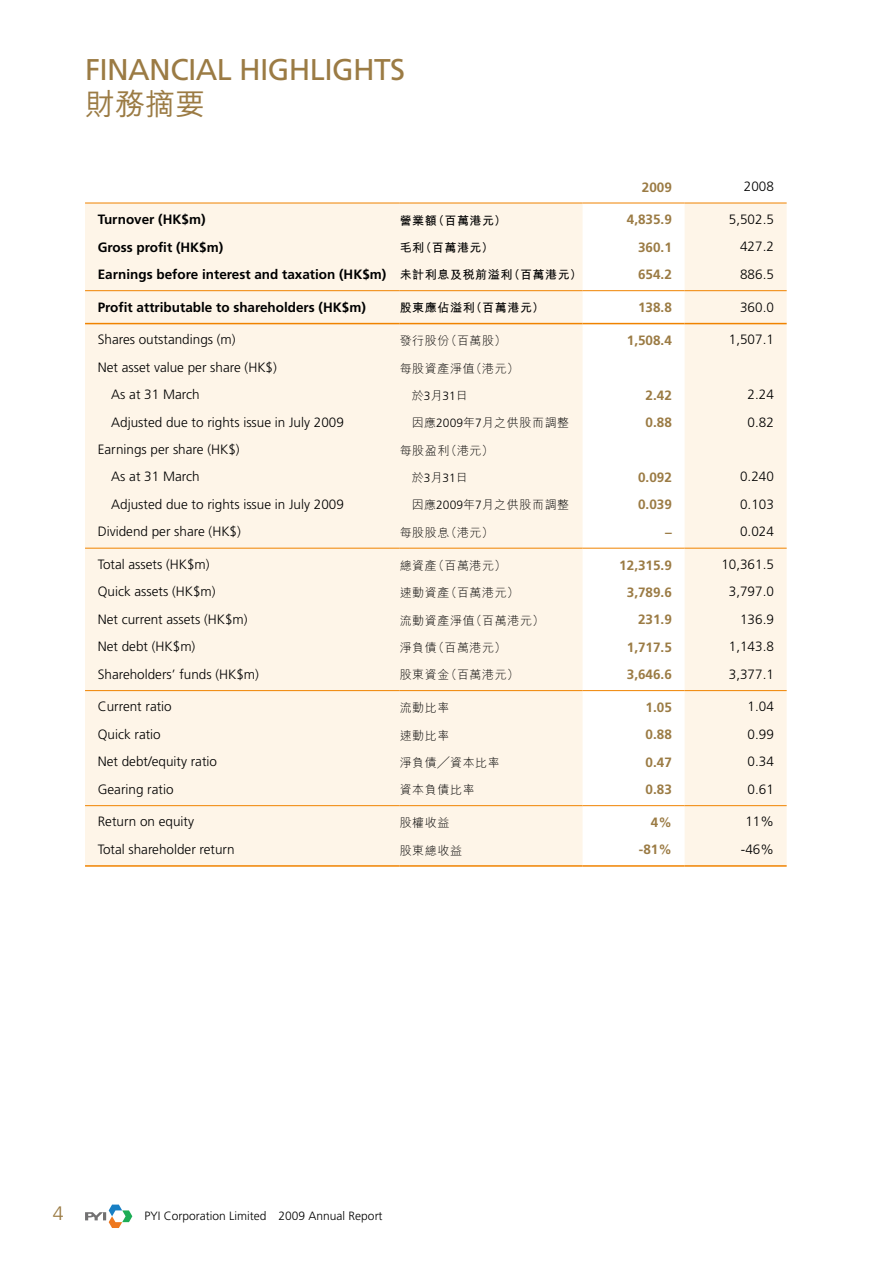
<style>
.page{position:relative;width:893px;height:1263px;background:#fff}
.page>*{position:absolute;margin:0;border:0;box-sizing:border-box;transform-origin:0 0}
.t1{font:30px "Frutiger LT Std";letter-spacing:-.02em;color:#9b7b44}
.t2{font:500 30px "M Hei HK";color:#9b7b44}
.t3{font:300 19.5px "Frutiger LT Std";color:#9b7b44}
.t4{font:300 13.5px "Frutiger LT Std";color:#000}
.t5{font:700 13.5px "Frutiger LT Std";color:#000}
.t6{font:700 13.5px "Frutiger LT Std";color:#9b7b44}
.t7{font:300 12px "M Hei HK";letter-spacing:.05em;color:#000}
.t8{font:300 12px "Frutiger LT Std";color:#000}
.t9{font:700 12px "M Hei HK";letter-spacing:.05em;color:#000}
.s1{font-family:"M Hei HK";font-size:12px}
.s2{font-family:"Frutiger LT Std"}
</style>
<div class="page">
<svg style="left:85px;top:1204px;width:47px;height:24px"></svg>
<svg style="left:85px;top:202px;width:702px;height:1px"></svg>
<svg style="left:85px;top:204px;width:702px;height:661px;background:#fef6ea"></svg>
<hr style="left:85px;top:203px;width:315px;height:1px;background:#f08300">
<hr style="left:400px;top:203px;width:183px;height:1px;background:#f08300">
<hr style="left:583px;top:203px;width:102px;height:1px;background:#f08300">
<hr style="left:685px;top:203px;width:102px;height:1px;background:#f08300">
<hr style="left:85px;top:290px;width:315px;height:1px;background:#f08300">
<hr style="left:400px;top:290px;width:183px;height:1px;background:#f08300">
<hr style="left:583px;top:290px;width:102px;height:1px;background:#f08300">
<hr style="left:685px;top:290px;width:102px;height:1px;background:#f08300">
<hr style="left:85px;top:323px;width:315px;height:1px;background:#f08300">
<hr style="left:400px;top:323px;width:183px;height:1px;background:#f08300">
<hr style="left:583px;top:323px;width:102px;height:1px;background:#f08300">
<hr style="left:685px;top:323px;width:102px;height:1px;background:#f08300">
<hr style="left:85px;top:548px;width:315px;height:1px;background:#f08300">
<hr style="left:400px;top:548px;width:183px;height:1px;background:#f08300">
<hr style="left:583px;top:548px;width:102px;height:1px;background:#f08300">
<hr style="left:685px;top:548px;width:102px;height:1px;background:#f08300">
<hr style="left:85px;top:690px;width:315px;height:1px;background:#f08300">
<hr style="left:400px;top:690px;width:183px;height:1px;background:#f08300">
<hr style="left:583px;top:690px;width:102px;height:1px;background:#f08300">
<hr style="left:685px;top:690px;width:102px;height:1px;background:#f08300">
<hr style="left:85px;top:805px;width:315px;height:1px;background:#f08300">
<hr style="left:400px;top:805px;width:183px;height:1px;background:#f08300">
<hr style="left:583px;top:805px;width:102px;height:1px;background:#f08300">
<hr style="left:685px;top:805px;width:102px;height:1px;background:#f08300">
<hr style="left:85px;top:865px;width:315px;height:2px;background:#f08300">
<hr style="left:400px;top:865px;width:183px;height:2px;background:#f08300">
<hr style="left:583px;top:865px;width:102px;height:2px;background:#f08300">
<hr style="left:685px;top:865px;width:102px;height:2px;background:#f08300">
<h1 class="t1" style="left:85px;top:52px;width:322px">FINANCIAL HIGHLIGHTS</h1>
<h1 class="t2" style="left:85px;top:82px;width:121px">財務摘要</h1>
<p class="t6" style="left:642px;top:179px;width:32px">2009</p>
<p class="t4" style="left:744px;top:179px;width:32px">2008</p>
<p class="t5" style="left:98px;top:212px;width:109px">Turnover (HK$m)</p>
<p class="t9" style="left:400px;top:211px;width:108px">營業額（百萬港元）</p>
<p class="t6" style="left:627px;top:212px;width:47px">4,835.9</p>
<p class="t4" style="left:729px;top:212px;width:47px">5,502.5</p>
<p class="t5" style="left:98px;top:239px;width:127px">Gross profit (HK$m)</p>
<p class="t9" style="left:400px;top:239px;width:95px">毛利（百萬港元）</p>
<p class="t6" style="left:638px;top:239px;width:35px">360.1</p>
<p class="t4" style="left:740px;top:239px;width:35px">427.2</p>
<p class="t5" style="left:98px;top:267px;width:485px">Earnings before interest and taxation (HK$m) <span class="s1">未計利息及稅前溢利（百萬港元）</span></p>
<p class="t6" style="left:638px;top:267px;width:35px">654.2</p>
<p class="t4" style="left:740px;top:266px;width:35px">886.5</p>
<p class="t5" style="left:98px;top:299px;width:270px">Profit attributable to shareholders (HK$m)</p>
<p class="t9" style="left:400px;top:299px;width:146px">股東應佔溢利（百萬港元）</p>
<p class="t6" style="left:638px;top:299px;width:35px">138.8</p>
<p class="t4" style="left:740px;top:299px;width:35px">360.0</p>
<p class="t4" style="left:98px;top:332px;width:139px">Shares outstandings (m)</p>
<p class="t7" style="left:400px;top:332px;width:108px">發行股份（百萬股）</p>
<p class="t6" style="left:627px;top:332px;width:47px">1,508.4</p>
<p class="t4" style="left:729px;top:332px;width:47px">1,507.1</p>
<p class="t4" style="left:98px;top:359px;width:181px">Net asset value per share (HK$)</p>
<p class="t7" style="left:400px;top:360px;width:121px">每股資產淨值（港元）</p>
<p class="t4" style="left:111px;top:387px;width:90px">As at 31 March</p>
<p class="t7" style="left:412px;top:387px;width:58px">於<span class="s2">3</span>月<span class="s2">31</span>日</p>
<p class="t6" style="left:646px;top:387px;width:28px">2.42</p>
<p class="t4" style="left:748px;top:387px;width:28px">2.24</p>
<p class="t4" style="left:111px;top:414px;width:234px">Adjusted due to rights issue in July 2009</p>
<p class="t7" style="left:412px;top:414px;width:159px">因應<span class="s2">2009</span>年<span class="s2">7</span>月之供股而調整</p>
<p class="t6" style="left:646px;top:414px;width:28px">0.88</p>
<p class="t4" style="left:748px;top:414px;width:28px">0.82</p>
<p class="t4" style="left:98px;top:442px;width:143px">Earnings per share (HK$)</p>
<p class="t7" style="left:400px;top:442px;width:95px">每股盈利（港元）</p>
<p class="t4" style="left:111px;top:469px;width:90px">As at 31 March</p>
<p class="t7" style="left:412px;top:469px;width:58px">於<span class="s2">3</span>月<span class="s2">31</span>日</p>
<p class="t6" style="left:638px;top:469px;width:35px">0.092</p>
<p class="t4" style="left:740px;top:469px;width:35px">0.240</p>
<p class="t4" style="left:111px;top:496px;width:234px">Adjusted due to rights issue in July 2009</p>
<p class="t7" style="left:412px;top:497px;width:159px">因應<span class="s2">2009</span>年<span class="s2">7</span>月之供股而調整</p>
<p class="t6" style="left:638px;top:497px;width:35px">0.039</p>
<p class="t4" style="left:740px;top:496px;width:35px">0.103</p>
<p class="t4" style="left:98px;top:524px;width:145px">Dividend per share (HK$)</p>
<p class="t7" style="left:400px;top:524px;width:95px">每股股息（港元）</p>
<p class="t6" style="left:665px;top:524px;width:8px">–</p>
<p class="t4" style="left:740px;top:524px;width:35px">0.024</p>
<p class="t4" style="left:98px;top:557px;width:113px">Total assets (HK$m)</p>
<p class="t7" style="left:400px;top:557px;width:108px">總資產（百萬港元）</p>
<p class="t6" style="left:619px;top:557px;width:54px">12,315.9</p>
<p class="t4" style="left:721px;top:557px;width:54px">10,361.5</p>
<p class="t4" style="left:98px;top:584px;width:119px">Quick assets (HK$m)</p>
<p class="t7" style="left:400px;top:584px;width:121px">速動資產（百萬港元）</p>
<p class="t6" style="left:627px;top:584px;width:47px">3,789.6</p>
<p class="t4" style="left:729px;top:584px;width:47px">3,797.0</p>
<p class="t4" style="left:98px;top:611px;width:151px">Net current assets (HK$m)</p>
<p class="t7" style="left:400px;top:612px;width:146px">流動資產淨值（百萬港元）</p>
<p class="t6" style="left:638px;top:612px;width:35px">231.9</p>
<p class="t4" style="left:740px;top:611px;width:35px">136.9</p>
<p class="t4" style="left:98px;top:639px;width:99px">Net debt (HK$m)</p>
<p class="t7" style="left:400px;top:639px;width:108px">淨負債（百萬港元）</p>
<p class="t6" style="left:627px;top:639px;width:47px">1,717.5</p>
<p class="t4" style="left:729px;top:639px;width:47px">1,143.8</p>
<p class="t4" style="left:98px;top:666px;width:163px">Shareholders’ funds (HK$m)</p>
<p class="t7" style="left:400px;top:666px;width:121px">股東資金（百萬港元）</p>
<p class="t6" style="left:627px;top:666px;width:47px">3,646.6</p>
<p class="t4" style="left:729px;top:666px;width:47px">3,377.1</p>
<p class="t4" style="left:98px;top:699px;width:76px">Current ratio</p>
<p class="t7" style="left:400px;top:699px;width:51px">流動比率</p>
<p class="t6" style="left:646px;top:699px;width:28px">1.05</p>
<p class="t4" style="left:748px;top:699px;width:28px">1.04</p>
<p class="t4" style="left:98px;top:726px;width:64px">Quick ratio</p>
<p class="t7" style="left:400px;top:727px;width:51px">速動比率</p>
<p class="t6" style="left:646px;top:727px;width:28px">0.88</p>
<p class="t4" style="left:748px;top:726px;width:28px">0.99</p>
<p class="t4" style="left:98px;top:754px;width:121px">Net debt/equity ratio</p>
<p class="t7" style="left:400px;top:754px;width:102px">淨負債╱資本比率</p>
<p class="t6" style="left:646px;top:754px;width:28px">0.47</p>
<p class="t4" style="left:748px;top:754px;width:28px">0.34</p>
<p class="t4" style="left:98px;top:781px;width:77px">Gearing ratio</p>
<p class="t7" style="left:400px;top:781px;width:76px">資本負債比率</p>
<p class="t6" style="left:646px;top:781px;width:28px">0.83</p>
<p class="t4" style="left:748px;top:781px;width:28px">0.61</p>
<p class="t4" style="left:98px;top:814px;width:98px">Return on equity</p>
<p class="t7" style="left:400px;top:814px;width:51px">股權收益</p>
<p class="t6" style="left:651px;top:814px;width:23px">4%</p>
<p class="t4" style="left:745px;top:814px;width:30px">11%</p>
<p class="t4" style="left:98px;top:841px;width:139px">Total shareholder return</p>
<p class="t7" style="left:400px;top:842px;width:64px">股東總收益</p>
<p class="t6" style="left:639px;top:842px;width:35px">-81%</p>
<p class="t4" style="left:741px;top:841px;width:35px">-46%</p>
<h2 class="t3" style="left:53px;top:1202px;width:12px">4</h2>
<p class="t8" style="left:145px;top:1209px;width:240px">PYI Corporation Limited 2009 Annual Report</p>
</div>
